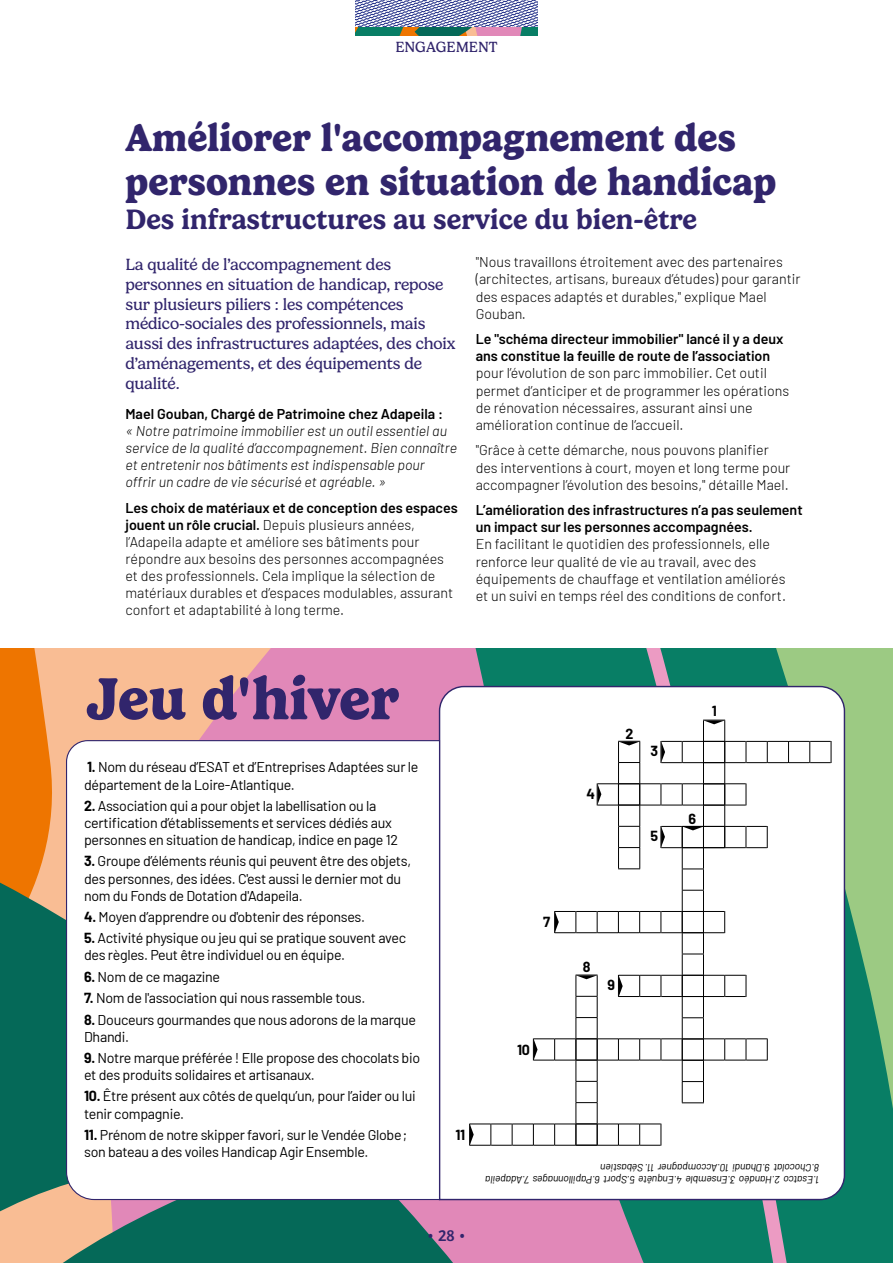
<style>
.page{position:relative;width:893px;height:1263px;background:#fff}
.page>*{position:absolute;margin:0;border:0;box-sizing:border-box;transform-origin:0 0}
.t1{font:700 60px "Gelica";letter-spacing:-.005em;color:#31256c}
.t2{font:700 39px/43.5px "Gelica";color:#31256c}
.t3{font:600 28.5px "Gelica";color:#31256c}
.t4{font:16.5px/19.8px "Gelica";letter-spacing:-.01em;color:#31256c}
.t5{font:16.5px "Bree";color:#31256c}
.t6{font:15px "Gelica";letter-spacing:-.005em;color:#31256c}
.t7{font:300 14.25px/17.1px "Barlow";color:#000}
.t8{font:14.25px/17.1px "Barlow";letter-spacing:-.02em;color:#000}
.t9{font:600 14.25px/17.1px "Barlow";color:#000}
.t10{font:italic 300 14.25px/17.1px "Barlow";color:#000}
.t11{font:700 14.25px "Barlow";color:#000}
.t12{font:italic 10.5px/12.6px "Barlow";letter-spacing:-.02em;color:#000}
.s1{font-weight:600}
.s2{font-weight:700}
</style>
<div class="page">
<svg style="left:0;top:648px;width:67px;height:133px;background:#f18d32"></svg>
<div style="left:72px;top:648px;width:151px;height:91px;background:#f9bd94"></div>
<svg style="left:0;top:781px;width:223px;height:482px;background:#5c7d5b"></svg>
<svg style="left:223px;top:648px;width:218px;height:615px;background:#8e7e91"></svg>
<svg style="left:441px;top:648px;width:452px;height:615px;background:#5d947e"></svg>
<svg style="left:438px;top:685px;width:408px;height:516px"></svg>
<svg style="left:65px;top:739px;width:376px;height:461px"></svg>
<svg style="left:355px;top:0;width:182px;height:36px;background:#8a96b1"></svg>
<svg style="left:446px;top:720px;width:386px;height:467px"></svg>
<p class="t6" style="left:395px;top:39px;width:104px">ENGAGEMENT</p>
<h2 class="t2" style="left:125px;top:116px;width:652px">Améliorer l'accompagnement des personnes en situation de handicap</h2>
<h3 class="t3" style="left:125px;top:203px;width:573px">Des infrastructures au service du bien-être</h3>
<p class="t4" style="left:125px;top:255px;width:332px">La qualité de l’accompagnement des personnes en situation de handicap, repose sur plusieurs piliers : les compétences médico-sociales des professionnels, mais aussi des infrastructures adaptées, des choix d’aménagements, et des équipements de qualité.</p>
<p class="t9" style="left:125px;top:404px;width:319px">Mael Gouban, Chargé de Patrimoine chez Adapeila :</p>
<p class="t10" style="left:125px;top:421px;width:333px">« Notre patrimoine immobilier est un outil essentiel au service de la qualité d’accompagnement. Bien connaître et entretenir nos bâtiments est indispensable pour offrir un cadre de vie sécurisé et agréable. »</p>
<p class="t7" style="left:125px;top:498px;width:334px"><span class="s1">Les choix de matériaux et de conception des espaces jouent un rôle crucial.</span> Depuis plusieurs années, l’Adapeila adapte et améliore ses bâtiments pour répondre aux besoins des personnes accompagnées et des professionnels. Cela implique la sélection de matériaux durables et d’espaces modulables, assurant confort et adaptabilité à long terme.</p>
<p class="t7" style="left:476px;top:253px;width:326px">"Nous travaillons étroitement avec des partenaires (architectes, artisans, bureaux d’études) pour garantir des espaces adaptés et durables," explique Mael Gouban.</p>
<p class="t9" style="left:476px;top:329px;width:309px">Le "schéma directeur immobilier" lancé il y a deux ans constitue la feuille de route de l’association</p>
<p class="t7" style="left:476px;top:364px;width:315px">pour l’évolution de son parc immobilier. Cet outil permet d’anticiper et de programmer les opérations de rénovation nécessaires, assurant ainsi une amélioration continue de l’accueil.</p>
<p class="t7" style="left:476px;top:441px;width:316px">"Grâce à cette démarche, nous pouvons planifier des interventions à court, moyen et long terme pour accompagner l’évolution des besoins," détaille Mael.</p>
<p class="t9" style="left:476px;top:500px;width:329px">L’amélioration des infrastructures n’a pas seulement un impact sur les personnes accompagnées.</p>
<p class="t7" style="left:476px;top:535px;width:312px">En facilitant le quotidien des professionnels, elle renforce leur qualité de vie au travail, avec des équipements de chauffage et ventilation améliorés et un suivi en temps réel des conditions de confort.</p>
<h1 class="t1" style="left:86px;top:664px;width:314px">Jeu d'hiver</h1>
<p class="t8" style="left:84px;top:758px;width:336px"><span class="s2">1.</span> Nom du réseau d’ESAT et d’Entreprises Adaptées sur le département de la Loire-Atlantique.</p>
<p class="t8" style="left:84px;top:796px;width:315px"><span class="s2">2.</span> Association qui a pour objet la labellisation ou la certification d’établissements et services dédiés aux personnes en situation de handicap, indice en page 12</p>
<p class="t8" style="left:84px;top:852px;width:329px"><span class="s2">3.</span> Groupe d’éléments réunis qui peuvent être des objets, des personnes, des idées. C'est aussi le dernier mot du nom du Fonds de Dotation d'Adapeila.</p>
<p class="t8" style="left:84px;top:907px;width:283px"><span class="s2">4.</span> Moyen d’apprendre ou d'obtenir des réponses.</p>
<p class="t8" style="left:84px;top:928px;width:324px"><span class="s2">5.</span> Activité physique ou jeu qui se pratique souvent avec des règles. Peut être individuel ou en équipe.</p>
<p class="t8" style="left:84px;top:967px;width:137px"><span class="s2">6.</span> Nom de ce magazine</p>
<p class="t8" style="left:84px;top:988px;width:283px"><span class="s2">7.</span> Nom de l'association qui nous rassemble tous.</p>
<p class="t8" style="left:84px;top:1010px;width:333px"><span class="s2">8.</span> Douceurs gourmandes que nous adorons de la marque<br>Dhandi.</p>
<p class="t8" style="left:84px;top:1048px;width:338px"><span class="s2">9.</span> Notre marque préférée ! Elle propose des chocolats bio et des produits solidaires et artisanaux.</p>
<p class="t8" style="left:84px;top:1087px;width:333px"><span class="s2">10.</span> Être présent aux côtés de quelqu’un, pour l’aider ou lui tenir compagnie.</p>
<p class="t8" style="left:84px;top:1125px;width:325px"><span class="s2">11.</span> Prénom de notre skipper favori, sur le Vendée Globe; son bateau a des voiles Handicap Agir Ensemble.</p>
<p class="t11" style="left:455px;top:1124px;width:11px">11</p>
<p class="t5" style="left:426px;top:1223px;width:42px">• 28 •</p>
<p class="t11" style="left:543px;top:912px;width:9px">7</p>
<p class="t11" style="left:517px;top:1039px;width:14px">10</p>
<p class="t11" style="left:586px;top:783px;width:10px">4</p>
<p class="t11" style="left:625px;top:723px;width:9px">2</p>
<p class="t11" style="left:651px;top:741px;width:9px">3</p>
<p class="t11" style="left:651px;top:825px;width:9px">5</p>
<p class="t11" style="left:712px;top:700px;width:7px">1</p>
<p class="t11" style="left:689px;top:808px;width:9px">6</p>
<p class="t11" style="left:583px;top:956px;width:9px">8</p>
<p class="t11" style="left:608px;top:974px;width:9px">9</p>
<p class="t12" style="left:819px;top:1187px;width:336px;rotate:-180deg">1.Esatco 2.Handéo 3.Ensemble 4.Enquête 5.Sport 6.Papillonnages 7.Adapeila<br>8.Chocolat 9.Dhandi 10.Accompagner 11. Sébastien</p>
</div>
